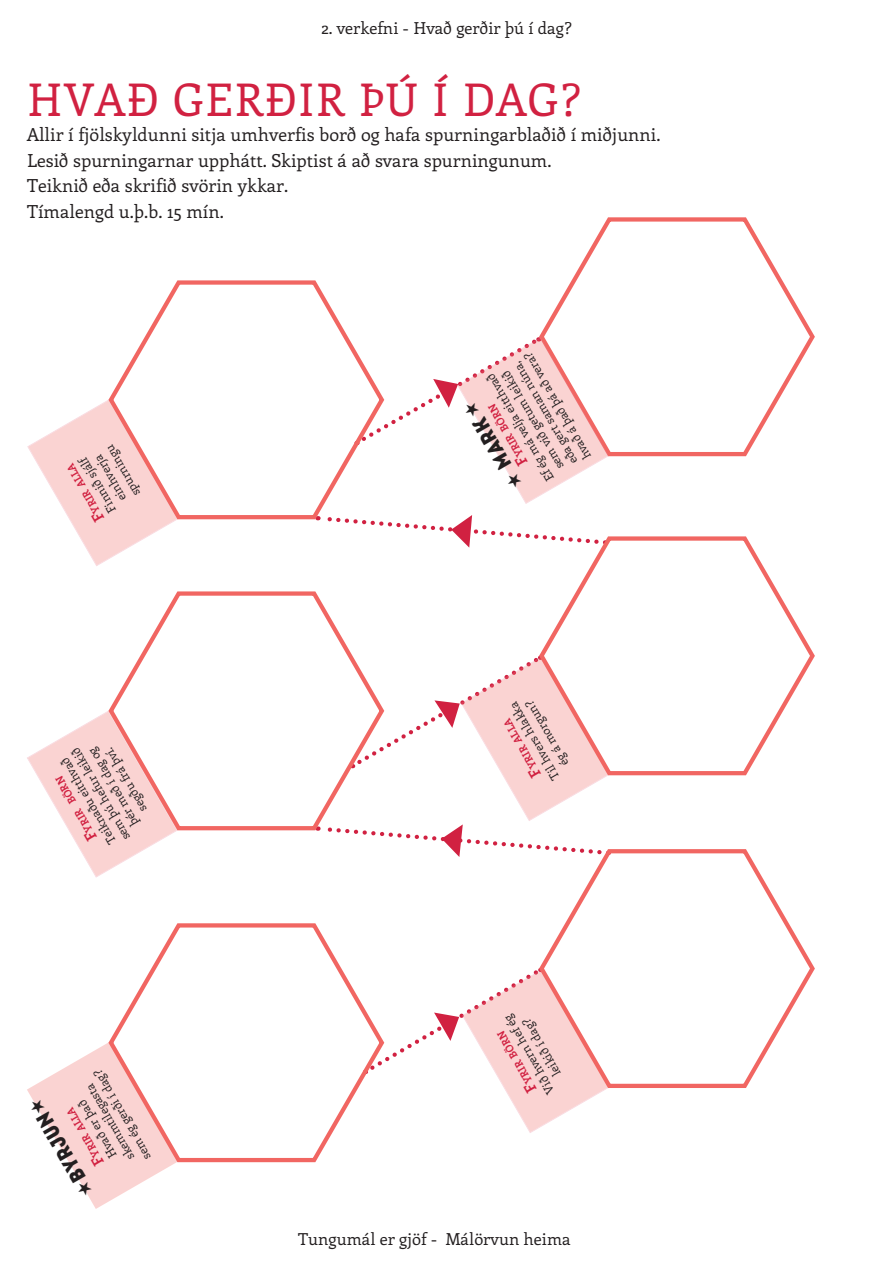
<style>
.page{position:relative;width:893px;height:1263px;background:#fff}
.page>*{position:absolute;margin:0;border:0;box-sizing:border-box;transform-origin:0 0}
.t1{font:45px "Enriqueta";letter-spacing:.03em;color:#d12141}
.t2{font:21px "Intro Cond Black Free";color:#231f20}
.t3{font:18px "Enriqueta";color:#231f20}
.t4{font:16.5px "Enriqueta";color:#231f20}
.t5{font:12px/14.4px "Enriqueta";color:#231f20;text-align:center}
.t6{font:700 10.5px "Enriqueta";color:#d12141}
.s1{font-size:15px}
</style>
<div class="page">
<svg style="left:328px;top:515px;width:209px;height:33px"></svg>
<svg style="left:387px;top:970px;width:217px;height:163px"></svg>
<svg style="left:109px;top:923px;width:278px;height:240px"></svg>
<svg style="left:537px;top:849px;width:278px;height:241px"></svg>
<svg style="left:27px;top:712px;width:148px;height:165px"></svg>
<svg style="left:337px;top:658px;width:274px;height:204px"></svg>
<svg style="left:106px;top:591px;width:281px;height:241px"></svg>
<svg style="left:537px;top:534px;width:278px;height:243px"></svg>
<svg style="left:27px;top:401px;width:147px;height:165px"></svg>
<svg style="left:106px;top:280px;width:281px;height:241px"></svg>
<svg style="left:539px;top:217px;width:276px;height:240px"></svg>
<svg style="left:27px;top:1042px;width:151px;height:167px"></svg>
<svg style="left:357px;top:336px;width:252px;height:168px"></svg>
<p class="t4" style="left:321px;top:17px;width:252px">2. verkefni - Hvað gerðir þú í dag?</p>
<p class="t1" style="left:27px;top:68px;width:555px">HVAÐ GERÐIR ÞÚ Í DAG?</p>
<p class="t3" style="left:27px;top:122px;width:635px">Allir í fjölskyldunni sitja umhverfis borð og hafa spurningarblaðið í miðjunni.</p>
<p class="t3" style="left:27px;top:148px;width:526px">Lesið spurningarnar upphátt. Skiptist á að svara spurningunum.</p>
<p class="t3" style="left:27px;top:173px;width:263px">Teiknið eða skrifið svörin ykkar.</p>
<p class="t3" style="left:27px;top:199px;width:198px">Tímalengd u.þ.b. 15 mín.</p>
<p class="t5" style="left:130px;top:499px;width:58px;rotate:-120deg">spurningu</p>
<p class="t5" style="left:116px;top:504px;width:53px;rotate:-120deg">einhverja</p>
<p class="t5" style="left:106px;top:516px;width:63px;rotate:-120deg">Finnið sjálf</p>
<p class="t6" style="left:95px;top:524px;width:66px;rotate:-120deg"><span class="s1">F</span>yrir alla</p>
<p class="t5" style="left:108px;top:850px;width:106px;rotate:-120deg">Teiknaðu eitthvað sem þú hefur leikið þér með í dag og segðu frá því.</p>
<p class="t6" style="left:88px;top:843px;width:73px;rotate:-120deg"><span class="s1">F</span>yrir börn</p>
<p class="t5" style="left:141px;top:1162px;width:103px;rotate:-120deg">sem ég gerði í dag?</p>
<p class="t5" style="left:124px;top:1163px;width:87px;rotate:-120deg">skemmtilegasta</p>
<p class="t5" style="left:107px;top:1161px;width:66px;rotate:-120deg">Hvað er það</p>
<p class="t6" style="left:95px;top:1168px;width:66px;rotate:-120deg"><span class="s1">F</span>yrir alla</p>
<p class="t2" style="left:68px;top:1188px;width:78px;rotate:-120deg">BYRJUN</p>
<p class="t5" style="left:544px;top:484px;width:124px;rotate:-120deg">Ef ég má velja eitthvað sem við getum leikið eða gert saman núna, hvað á það þá að vera?</p>
<p class="t6" style="left:518px;top:467px;width:69px;rotate:-120deg"><span class="s1">F</span>yrir börn</p>
<p class="t2" style="left:493px;top:475px;width:57px;rotate:-120deg">MARK</p>
<p class="t5" style="left:558px;top:769px;width:75px;rotate:-120deg">ég á morgun?</p>
<p class="t5" style="left:549px;top:783px;width:89px;rotate:-120deg">Til hvers hlakka</p>
<p class="t6" style="left:532px;top:779px;width:66px;rotate:-120deg"><span class="s1">F</span>yrir alla</p>
<p class="t5" style="left:544px;top:1096px;width:90px;rotate:-120deg">Við hvern hef ég leikið í dag?</p>
<p class="t6" style="left:527px;top:1094px;width:69px;rotate:-120deg"><span class="s1">F</span>yrir börn</p>
<p class="t4" style="left:298px;top:1227px;width:274px">Tungumál er gjöf - Málörvun heima</p>
</div>
